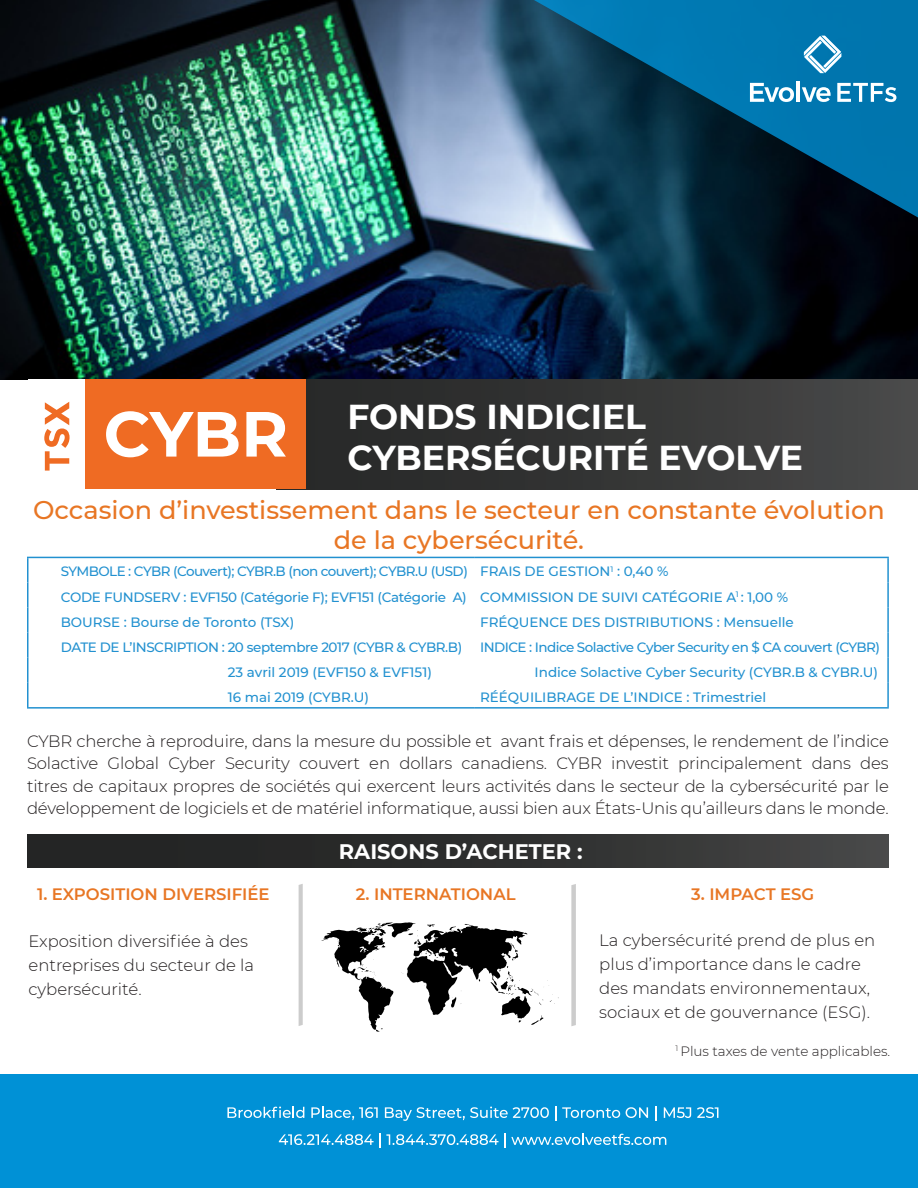
<style>
.page{position:relative;width:918px;height:1188px;background:#fff}
.page>*{position:absolute;margin:0;border:0;box-sizing:border-box;transform-origin:0 0}
.t1{font:700 34.5px/41.4px "Montserrat";color:#fff}
.t2{font:500 25.5px "Montserrat";color:#e87624}
.t3{font:700 21px "Montserrat";color:#fff}
.t4{font:300 16.5px/24px "Montserrat";color:#231f20}
.t5{font:600 16.5px "Montserrat";color:#e87624}
.t6{font:500 13.5px "Montserrat";letter-spacing:-.01em;color:#2291d0}
.t7{font:500 13.5px "Montserrat";letter-spacing:-.04em;color:#2291d0}
.t8{font:500 13.5px "Montserrat";letter-spacing:-.03em;color:#2291d0}
.t9{font:300 13.5px "Montserrat";color:#231f20}
</style>
<div class="page">
<img style="left:0;top:0;width:918px;height:380px">
<div style="left:277px;top:380px;width:641px;height:109px;background:linear-gradient(to right,#232424,#484849)"></div>
<div style="left:85px;top:380px;width:221px;height:109px;background:#ef6b23"></div>
<svg style="left:44px;top:402px;width:26px;height:69px"></svg>
<svg style="left:106px;top:411px;width:133px;height:46px"></svg>
<svg style="left:246px;top:412px;width:40px;height:45px"></svg>
<div style="left:27px;top:835px;width:862px;height:33px;background:linear-gradient(to right,#1d1e1e,#434343)"></div>
<svg style="left:299px;top:884px;width:4px;height:142px"></svg>
<svg style="left:571px;top:884px;width:5px;height:142px"></svg>
<svg style="left:534px;top:0;width:384px;height:218px;background:#085277"></svg>
<svg style="left:804px;top:36px;width:37px;height:37px"></svg>
<svg style="left:750px;top:83px;width:44px;height:19px"></svg>
<hr style="left:797px;top:82px;width:3px;height:20px;background:#fff">
<svg style="left:802px;top:87px;width:29px;height:15px"></svg>
<svg style="left:837px;top:83px;width:59px;height:19px"></svg>
<div style="left:0;top:1074px;width:918px;height:114px;background:#0091d6"></div>
<svg style="left:227px;top:1107px;width:77px;height:11px"></svg>
<svg style="left:311px;top:1107px;width:67px;height:13px"></svg>
<svg style="left:385px;top:1107px;width:164px;height:14px"></svg>
<svg style="left:555px;top:1107px;width:65px;height:14px"></svg>
<svg style="left:626px;top:1107px;width:22px;height:11px"></svg>
<svg style="left:655px;top:1107px;width:2px;height:14px"></svg>
<svg style="left:664px;top:1107px;width:27px;height:11px"></svg>
<svg style="left:697px;top:1107px;width:21px;height:11px"></svg>
<svg style="left:279px;top:1134px;width:219px;height:14px"></svg>
<svg style="left:504px;top:1134px;width:162px;height:14px"></svg>
<svg style="left:321px;top:922px;width:238px;height:110px"></svg>
<hr style="left:27px;top:557px;width:447px;height:1px;background:#2291d0">
<hr style="left:474px;top:557px;width:415px;height:1px;background:#2291d0">
<hr style="left:887px;top:558px;width:2px;height:24px;background:#2291d0">
<hr style="left:887px;top:582px;width:2px;height:26px;background:#2291d0">
<svg style="left:27px;top:558px;width:1px;height:149px"></svg>
<hr style="left:887px;top:683px;width:2px;height:24px;background:#2291d0">
<hr style="left:27px;top:707px;width:447px;height:2px;background:#2291d0">
<hr style="left:474px;top:707px;width:415px;height:2px;background:#2291d0">
<hr style="left:887px;top:608px;width:2px;height:25px;background:#2291d0">
<hr style="left:887px;top:633px;width:2px;height:25px;background:#2291d0">
<hr style="left:887px;top:658px;width:2px;height:25px;background:#2291d0">
<p class="t1" style="left:347px;top:394px;width:457px">FONDS INDICIEL<br>CYBERSÉCURITÉ EVOLVE</p>
<p class="t2" style="left:33px;top:492px;width:853px">Occasion d’investissement dans le secteur en constante évolution</p>
<p class="t2" style="left:334px;top:522px;width:252px">de la cybersécurité.</p>
<p class="t7" style="left:61px;top:562px;width:409px">SYMBOLE : CYBR (Couvert); CYBR.B (non couvert); CYBR.U (USD)</p>
<p class="t6" style="left:480px;top:562px;width:190px">FRAIS DE GESTION<sup>1</sup> : 0,40 %</p>
<p class="t6" style="left:61px;top:587px;width:408px">CODE FUNDSERV : EVF150 (Catégorie F); EVF151 (Catégorie A)</p>
<p class="t6" style="left:480px;top:587px;width:310px">COMMISSION DE SUIVI CATÉGORIE A<sup>1</sup> : 1,00 %</p>
<p class="t6" style="left:61px;top:612px;width:235px">BOURSE : Bourse de Toronto (TSX)</p>
<p class="t6" style="left:480px;top:612px;width:315px">FRÉQUENCE DES DISTRIBUTIONS : Mensuelle</p>
<p class="t8" style="left:61px;top:637px;width:403px">DATE DE L’INSCRIPTION : 20 septembre 2017 (CYBR &amp; CYBR.B)</p>
<p class="t7" style="left:480px;top:637px;width:401px">INDICE : Indice Solactive Cyber Security en $ CA couvert (CYBR)</p>
<p class="t6" style="left:228px;top:663px;width:206px">23 avril 2019 (EVF150 &amp; EVF151)</p>
<p class="t6" style="left:535px;top:663px;width:345px">Indice Solactive Cyber Security (CYBR.B &amp; CYBR.U)</p>
<p class="t6" style="left:228px;top:688px;width:143px">16 mai 2019 (CYBR.U)</p>
<p class="t6" style="left:480px;top:688px;width:288px">RÉÉQUILIBRAGE DE L’INDICE : Trimestriel</p>
<p class="t4" style="left:27px;top:729px;width:863px;line-height:22.5px;text-align:justify">CYBR cherche à reproduire, dans la mesure du possible et avant frais et dépenses, le rendement de l’indice Solactive Global Cyber Security couvert en dollars canadiens. CYBR investit principalement dans des titres de capitaux propres de sociétés qui exercent leurs activités dans le secteur de la cybersécurité par le développement de logiciels et de matériel informatique, aussi bien aux États-Unis qu’ailleurs dans le monde.</p>
<p class="t3" style="left:339px;top:836px;width:245px">RAISONS D’ACHETER :</p>
<p class="t5" style="left:37px;top:882px;width:234px">1. EXPOSITION DIVERSIFIÉE</p>
<p class="t5" style="left:356px;top:882px;width:161px">2. INTERNATIONAL</p>
<p class="t5" style="left:691px;top:882px;width:125px">3. IMPACT ESG</p>
<p class="t4" style="left:599px;top:928px;width:278px">La cybersécurité prend de plus en plus d’importance dans le cadre des mandats environnementaux, sociaux et de gouvernance (ESG).</p>
<p class="t4" style="left:28px;top:928px;width:227px">Exposition diversifiée à des entreprises du secteur de la cybersécurité.</p>
<p class="t9" style="left:676px;top:1042px;width:216px"><sup>1</sup> Plus taxes de vente applicables.</p>
</div>
